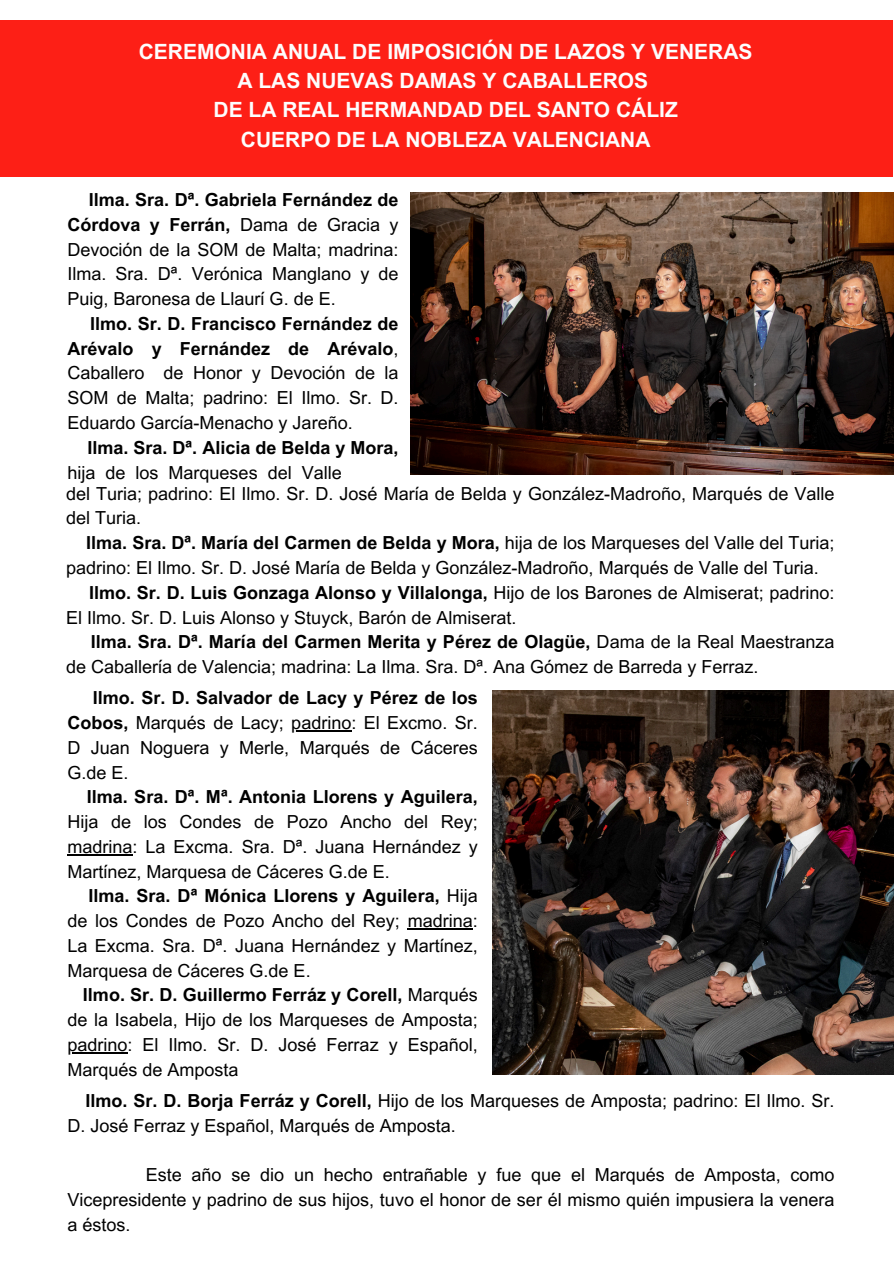
<style>
.page{position:relative;width:894px;height:1264px;background:#fff}
.page>*{position:absolute;margin:0;border:0;box-sizing:border-box;transform-origin:0 0}
.t1{font:700 21px/29.2px "Arial MT Pro";color:#fdfdfd;text-align:center}
.t2{font:18px/24.8px "Arial MT Pro";color:#000}
.t3{font:700 18px/24.8px "Arial MT Pro";color:#000;text-align:right}
.s1{font-weight:700}
.s2{font-weight:400}
</style>
<div class="page">
<div style="left:0;top:21px;width:892px;height:156px;background:#fd1f16"></div>
<hr style="left:291px;top:730px;width:60px;height:1px;background:#000">
<hr style="left:67px;top:854px;width:65px;height:1px;background:#000">
<hr style="left:407px;top:928px;width:65px;height:1px;background:#000">
<hr style="left:67px;top:1052px;width:60px;height:1px;background:#000">
<img style="left:492px;top:690px;width:401px;height:384px">
<img style="left:410px;top:192px;width:483px;height:282px">
<h1 class="t1" style="left:139px;top:39px;width:615px">CEREMONIA ANUAL DE IMPOSICIÓN DE LAZOS Y VENERAS A LAS NUEVAS DAMAS Y CABALLEROS<br>DE LA REAL HERMANDAD DEL SANTO CÁLIZ<br>CUERPO DE LA NOBLEZA VALENCIANA</h1>
<p class="t2" style="left:67px;top:190px;width:333px;text-align:justify;text-indent:21px"><span class="s1">Ilma. Sra. Dª. Gabriela Fernández de Córdova y Ferrán,</span> Dama de Gracia y Devoción de la SOM de Malta; madrina:<br>Ilma. Sra. Dª. Verónica Manglano y de Puig, Baronesa de Llaurí G. de E.</p>
<p class="t2" style="left:67px;top:313px;width:333px;text-align:justify;text-indent:23px"><span class="s1">Ilmo. Sr. D. Francisco Fernández de Arévalo y Fernández de Arévalo</span>, Caballero de Honor y Devoción de la SOM de Malta; padrino: El Ilmo. Sr. D.<br>Eduardo García-Menacho y Jareño.</p>
<p class="t3" style="left:67px;top:437px;width:333px;text-align:left;text-indent:20px">Ilma. Sra. Dª. Alicia de Belda y Mora, <span class="s2">hija de los Marqueses del Valle</span></p>
<p class="t2" style="left:66px;top:483px;width:769px">del Turia; padrino: El Ilmo. Sr. D. José María de Belda y González-Madroño, Marqués de Valle del Turia.</p>
<p class="t2" style="left:66px;top:533px;width:769px;text-indent:20px"><span class="s1">Ilma. Sra. Dª. María del Carmen de Belda y Mora,</span> hija de los Marqueses del Valle del Turia; padrino: El Ilmo. Sr. D. José María de Belda y González-Madroño, Marqués de Valle del Turia.</p>
<p class="t2" style="left:66px;top:582px;width:769px;text-indent:23px"><span class="s1">Ilmo. Sr. D. Luis Gonzaga Alonso y Villalonga,</span> Hijo de los Barones de Almiserat; padrino:<br>El Ilmo. Sr. D. Luis Alonso y Stuyck, Barón de Almiserat.</p>
<p class="t2" style="left:66px;top:632px;width:769px;text-indent:25px"><span class="s1">Ilma. Sra. Dª. María del Carmen Merita y Pérez de Olagüe,</span> Dama de la Real Maestranza de Caballería de Valencia; madrina: La Ilma. Sra. Dª. Ana Gómez de Barreda y Ferraz.</p>
<p class="t3" style="left:67px;top:688px;width:412px">Ilmo. Sr. D. Salvador de Lacy y Pérez de los<br>Cobos, <span class="s2">Marqués de Lacy; padrino: El Excmo. Sr.</span></p>
<p class="t2" style="left:67px;top:737px;width:412px">D Juan Noguera y Merle, Marqués de Cáceres</p>
<p class="t2" style="left:67px;top:762px;width:63px">G.de E.</p>
<p class="t3" style="left:87px;top:787px;width:392px">Ilma. Sra. Dª. Mª. Antonia Llorens y Aguilera,</p>
<p class="t2" style="left:67px;top:811px;width:412px">Hija de los Condes de Pozo Ancho del Rey;</p>
<p class="t2" style="left:67px;top:836px;width:412px">madrina: La Excma. Sra. Dª. Juana Hernández y</p>
<p class="t2" style="left:67px;top:861px;width:324px">Martínez, Marquesa de Cáceres G.de E.</p>
<p class="t3" style="left:88px;top:886px;width:390px">Ilma. Sra. Dª Mónica Llorens y Aguilera, <span class="s2">Hija</span></p>
<p class="t2" style="left:67px;top:910px;width:412px">de los Condes de Pozo Ancho del Rey; madrina:</p>
<p class="t2" style="left:67px;top:935px;width:412px">La Excma. Sra. Dª. Juana Hernández y Martínez,</p>
<p class="t2" style="left:67px;top:960px;width:245px">Marquesa de Cáceres G.de E.</p>
<p class="t3" style="left:83px;top:985px;width:396px">Ilmo. Sr. D. Guillermo Ferráz y Corell, <span class="s2">Marqués</span></p>
<p class="t2" style="left:67px;top:1009px;width:412px">de la Isabela, Hijo de los Marqueses de Amposta;</p>
<p class="t2" style="left:67px;top:1034px;width:412px">padrino: El Ilmo. Sr. D. José Ferraz y Español,<br>Marqués de Amposta</p>
<p class="t2" style="left:67px;top:1090px;width:768px;text-indent:18px"><span class="s1">Ilmo. Sr. D. Borja Ferráz y Corell,</span> Hijo de los Marqueses de Amposta; padrino: El Ilmo. Sr.<br>D. José Ferraz y Español, Marqués de Amposta.</p>
<p class="t2" style="left:67px;top:1164px;width:768px;text-align:justify;text-indent:78px">Este año se dio un hecho entrañable y fue que el Marqués de Amposta, como Vicepresidente y padrino de sus hijos, tuvo el honor de ser él mismo quién impusiera la venera a éstos.</p>
</div>
